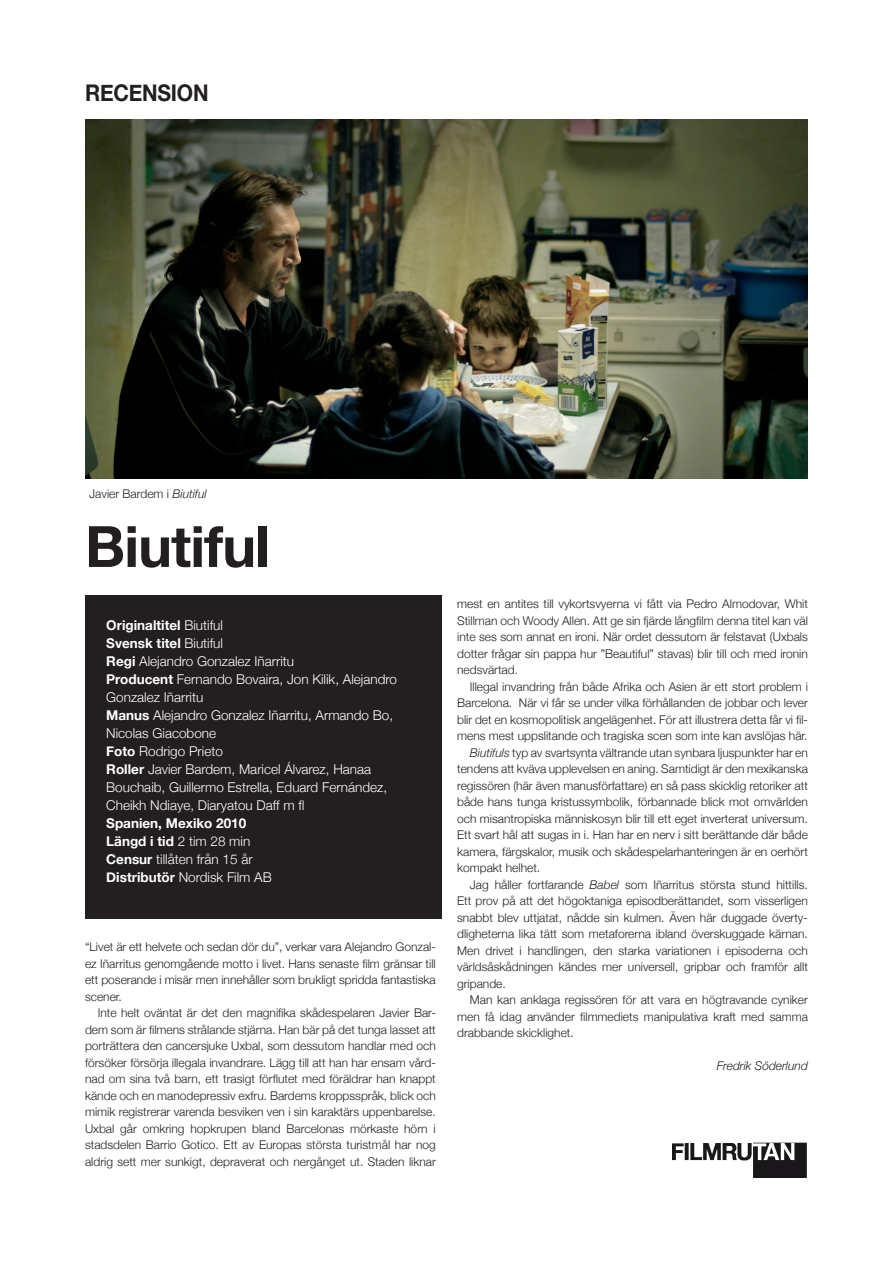
<style>
.page{position:relative;width:893px;height:1263px;background:#fff}
.page>*{position:absolute;margin:0;border:0;box-sizing:border-box;transform-origin:0 0}
.t1{font:700 57px "Helvetica Neue";letter-spacing:-.015em;color:#231f20}
.t2{font:700 22.95px "Helvetica Neue";letter-spacing:-.01em;color:#231f20;scale:.92 1}
.t3{font:300 13.5px/18px "Helvetica Neue";color:#fff}
.t4{font:700 13.5px "Helvetica Neue";color:#fff}
.t5{font:300 12px/16.5px "Helvetica Neue";color:#231f20;text-align:justify}
.t6{font:italic 300 12px "Helvetica Neue";color:#231f20}
.s1{font-style:italic}
.s2{font-weight:300}
.s3{font-weight:700}
</style>
<div class="page">
<img style="left:673px;top:1142px;width:134px;height:36px">
<div style="left:85px;top:595px;width:356px;height:323px;background:#231f20"></div>
<img style="left:85px;top:120px;width:723px;height:358px">
<p class="t2" style="left:85px;top:79px;width:136px">recension</p>
<p class="t5" style="left:89px;top:485px;width:119px">Javier Bardem i <span class="s1">Biutiful</span></p>
<p class="t1" style="left:85px;top:511px;width:186px">Biutiful</p>
<p class="t4" style="left:106px;top:617px;width:118px">Originaltitel <span class="s2">Biutiful</span></p>
<p class="t4" style="left:106px;top:635px;width:118px">Svensk titel <span class="s2">Biutiful</span></p>
<p class="t3" style="left:106px;top:652px;width:189px"><span class="s3">Regi</span> Alejandro Gonzalez Iñarritu</p>
<p class="t3" style="left:106px;top:670px;width:292px"><span class="s3">Producent</span> Fernando Bovaira, Jon Kilik, Alejandro<br>Gonzalez Iñarritu</p>
<p class="t3" style="left:106px;top:706px;width:288px"><span class="s3">Manus</span> Alejandro Gonzalez Iñarritu, Armando Bo,<br>Nicolas Giacobone</p>
<p class="t3" style="left:106px;top:742px;width:118px"><span class="s3">Foto</span> Rodrigo Prieto</p>
<p class="t3" style="left:106px;top:760px;width:282px"><span class="s3">Roller</span> Javier Bardem, Maricel Álvarez, Hanaa<br>Bouchaib, Guillermo Estrella, Eduard Fernández,<br>Cheikh Ndiaye, Diaryatou Daff m fl</p>
<p class="t4" style="left:106px;top:815px;width:142px">Spanien, Mexiko 2010</p>
<p class="t4" style="left:106px;top:833px;width:145px">Längd i tid <span class="s2">2 tim 28 min</span></p>
<p class="t3" style="left:106px;top:850px;width:148px"><span class="s3">Censur</span> tillåten från 15 år</p>
<p class="t3" style="left:106px;top:868px;width:167px"><span class="s3">Distributör</span> Nordisk Film AB</p>
<p class="t5" style="left:85px;top:939px;width:352px">“Livet är ett helvete och sedan dör du”, verkar vara Alejandro Gonzal&shy;ez Iñarritus genomgående motto i livet. Hans senaste film gränsar till ett poserande i misär men innehåller som brukligt spridda fantastiska scener.</p>
<p class="t5" style="left:85px;top:1005px;width:352px;text-indent:13px">Inte helt oväntat är det den magnifika skådespelaren Javier Bar&shy;dem som är filmens strålande stjärna. Han bär på det tunga lasset att porträttera den cancersjuke Uxbal, som dessutom handlar med och försöker försörja illegala invandrare. Lägg till att han har ensam vård&shy;nad om sina två barn, ett trasigt förflutet med föräldrar han knappt kände och en manodepressiv exfru. Bardems kroppsspråk, blick och mimik registrerar varenda besviken ven i sin karaktärs uppenbarelse.<br>Uxbal går omkring hopkrupen bland Barcelonas mörkaste hörn i stadsdelen Barrio Gotico. Ett av Europas största turistmål har nog aldrig sett mer sunkigt, depraverat och nergånget ut. Staden liknar</p>
<p class="t5" style="left:457px;top:595px;width:352px">mest en antites till vykortsvyerna vi fått via Pedro Almodovar, Whit Stillman och Woody Allen. Att ge sin fjärde långfilm denna titel kan väl inte ses som annat en ironi. När ordet dessutom är felstavat (Uxbals dotter frågar sin pappa hur ”Beautiful” stavas) blir till och med ironin nedsvärtad.</p>
<p class="t5" style="left:457px;top:678px;width:352px;text-indent:13px">Illegal invandring från både Afrika och Asien är ett stort problem i Barcelona. När vi får se under vilka förhållanden de jobbar och lever blir det en kosmopolitisk angelägenhet. För att illustrera detta får vi fil&shy;mens mest uppslitande och tragiska scen som inte kan avslöjas här.</p>
<p class="t5" style="left:457px;top:744px;width:352px;text-indent:13px"><span class="s1">Biutifuls</span> typ av svartsynta vältrande utan synbara ljuspunkter har en tendens att kväva upplevelsen en aning. Samtidigt är den mexikanska regissören (här även manusförfattare) en så pass skicklig retoriker att både hans tunga kristussymbolik, förbannade blick mot omvärlden och misantropiska människosyn blir till ett eget inverterat universum.<br>Ett svart hål att sugas in i. Han har en nerv i sitt berättande där både kamera, färgskalor, musik och skådespelarhanteringen är en oerhört kompakt helhet.</p>
<p class="t5" style="left:457px;top:876px;width:352px;text-indent:13px">Jag håller fortfarande <span class="s1">Babel</span> som Iñarritus största stund hittills.<br>Ett prov på att det högoktaniga episodberättandet, som visserligen snabbt blev uttjatat, nådde sin kulmen. Även här duggade överty&shy;dligheterna lika tätt som metaforerna ibland överskuggade kärnan.<br>Men drivet i handlingen, den starka variationen i episoderna och världsåskådningen kändes mer universell, gripbar och framför allt gripande.</p>
<p class="t5" style="left:457px;top:991px;width:352px;text-indent:13px">Man kan anklaga regissören för att vara en högtravande cyniker men få idag använder filmmediets manipulativa kraft med samma drabbande skicklighet.</p>
<p class="t6" style="left:717px;top:1059px;width:93px">Fredrik Söderlund</p>
</div>
